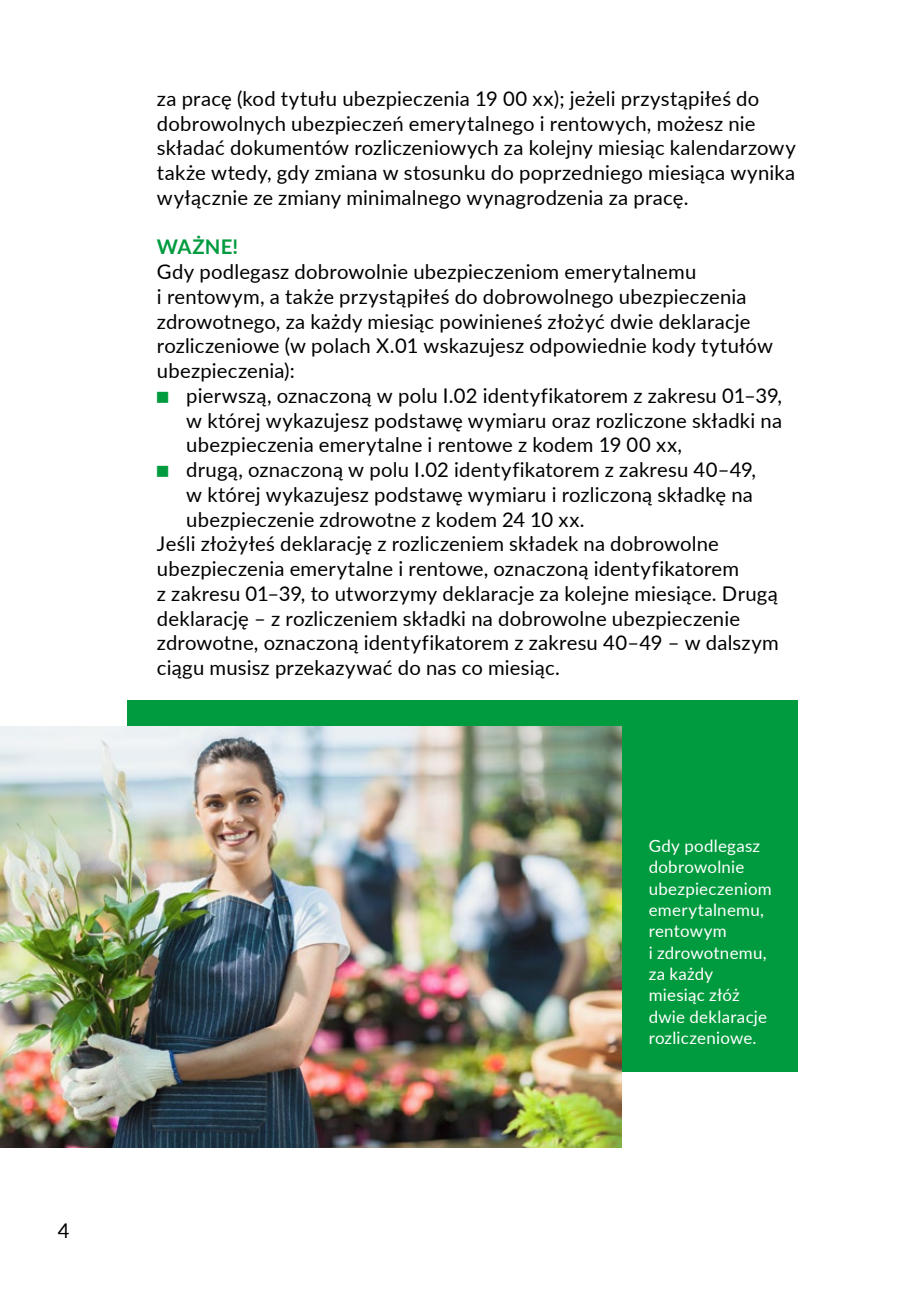
<style>
.page{position:relative;width:913px;height:1295px;background:#fff}
.page>*{position:absolute;margin:0;border:0;box-sizing:border-box;transform-origin:0 0}
.WAŻNE_tekst{font:20.25px/24.8px "Lato";letter-spacing:.01em;color:#000}
.WAŻNE{font:700 20.25px "Lato";letter-spacing:.005em;color:#009b3e}
.tekst_przy_zdjęciu{font:16.88px/21.4px "Lato";letter-spacing:.015em;color:#fff}
.s1{font-family:"Newspaper Pi PL Regular A";font-size:15.75px;color:#009b3e}
</style>
<div class="page">
<div style="left:128px;top:700px;width:669px;height:371px;background:#009b3e"></div>
<img style="left:0;top:726px;width:621px;height:421px">
<p class="WAŻNE_tekst" style="left:58px;top:1217px;width:13px">4</p>
<p class="WAŻNE_tekst" style="left:157px;top:85px;width:640px">za pracę (kod tytułu ubezpieczenia 19 00 xx); jeżeli przystąpiłeś do dobrowolnych ubezpieczeń emerytalnego i rentowych, możesz nie składać dokumentów rozliczeniowych za kolejny miesiąc kalendarzowy także wtedy, gdy zmiana w stosunku do poprzedniego miesiąca wynika wyłącznie ze zmiany minimalnego wynagrodzenia za pracę.</p>
<p class="WAŻNE" style="left:157px;top:232px;width:83px">WAŻNE!</p>
<p class="WAŻNE_tekst" style="left:157px;top:258px;width:617px">Gdy podlegasz dobrowolnie ubezpieczeniom emerytalnemu<br>i rentowym, a także przystąpiłeś do dobrowolnego ubezpieczenia zdrowotnego, za każdy miesiąc powinieneś złożyć dwie deklaracje rozliczeniowe (w polach X.01 wskazujesz odpowiednie kody tytułów ubezpieczenia):</p>
<p class="WAŻNE_tekst" style="left:186px;top:382px;width:597px;text-align:justify;text-indent:-29px"><span class="s1">t</span> pierwszą, oznaczoną w polu I.02 identyfikatorem z zakresu 01–39, w której wykazujesz podstawę wymiaru oraz rozliczone składki na ubezpieczenia emerytalne i rentowe z kodem 19 00 xx,</p>
<p class="WAŻNE_tekst" style="left:186px;top:456px;width:571px;text-indent:-29px"><span class="s1">t</span> drugą, oznaczoną w polu I.02 identyfikatorem z zakresu 40–49, w której wykazujesz podstawę wymiaru i rozliczoną składkę na ubezpieczenie zdrowotne z kodem 24 10 xx.</p>
<p class="WAŻNE_tekst" style="left:157px;top:531px;width:623px">Jeśli złożyłeś deklarację z rozliczeniem składek na dobrowolne ubezpieczenia emerytalne i rentowe, oznaczoną identyfikatorem<br>z zakresu 01–39, to utworzymy deklaracje za kolejne miesiące. Drugą deklarację – z rozliczeniem składki na dobrowolne ubezpieczenie zdrowotne, oznaczoną identyfikatorem z zakresu 40–49 – w dalszym ciągu musisz przekazywać do nas co miesiąc.</p>
<p class="tekst_przy_zdjęciu" style="left:648px;top:834px;width:124px">Gdy podlegasz dobrowolnie ubezpieczeniom emerytalnemu, rentowym<br>i zdrowotnemu,</p>
<p class="tekst_przy_zdjęciu" style="left:648px;top:962px;width:120px">za każdy miesiąc złóż dwie deklaracje rozliczeniowe.</p>
</div>
